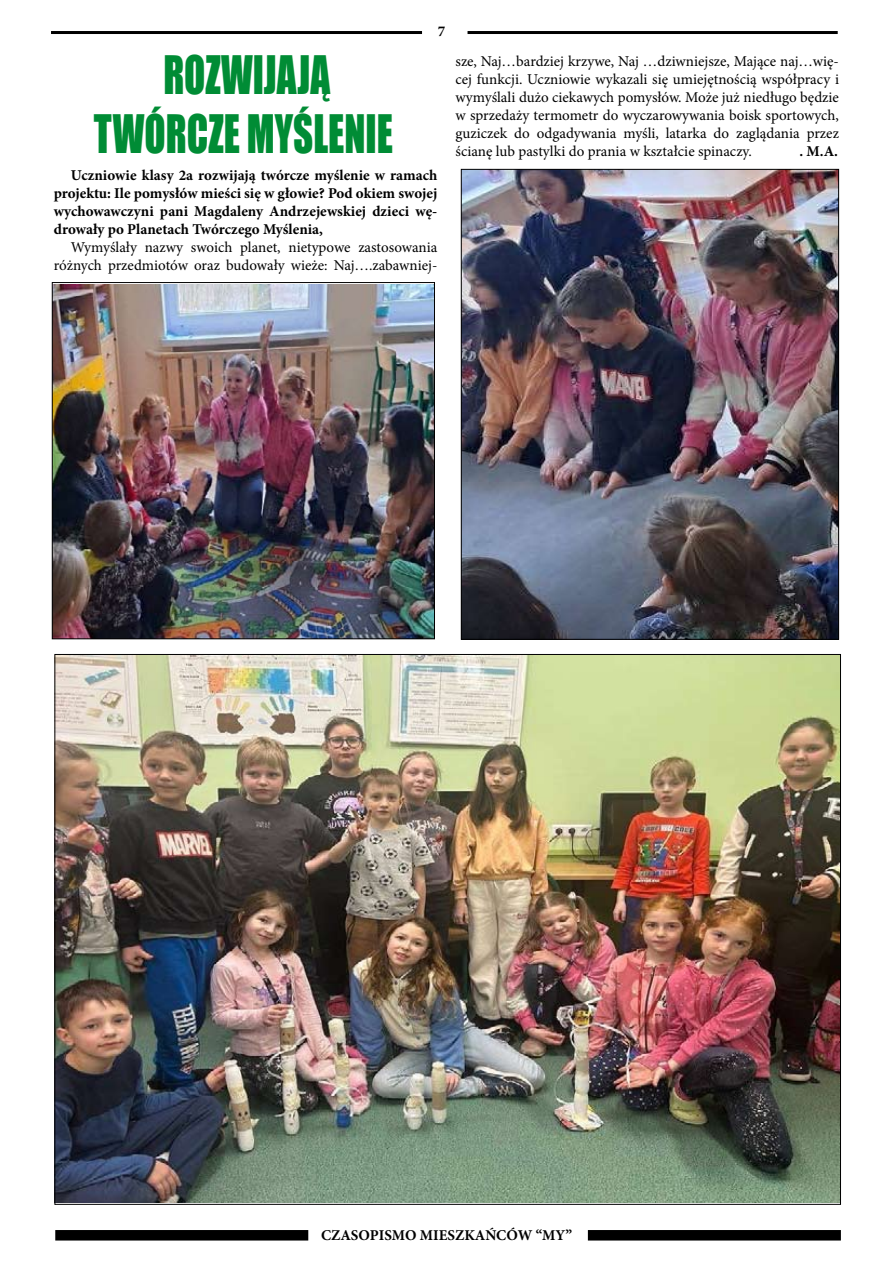
<style>
.page{position:relative;width:893px;height:1263px;background:#fff}
.page>*{position:absolute;margin:0;border:0;box-sizing:border-box;transform-origin:0 0}
.t1{font:48.75px "Impact";color:#008c35;scale:.8 1}
.t2{font:15px/18px "Minion Pro";color:#000;text-align:right}
.t3{font:700 15px/18px "Minion Pro";color:#000;text-align:justify}
</style>
<div class="page">
<hr style="left:51px;top:31px;width:371px;height:3px;background:#000">
<hr style="left:467px;top:31px;width:371px;height:3px;background:#000">
<div style="left:55px;top:1230px;width:253px;height:10px;background:#000"></div>
<div style="left:588px;top:1230px;width:253px;height:10px;background:#000"></div>
<img style="left:57px;top:656px;width:782px;height:546px">
<img style="left:54px;top:285px;width:379px;height:352px">
<div style="left:52px;top:282px;width:383px;height:357px;border:1px solid #000"></div>
<img style="left:463px;top:171px;width:374px;height:467px">
<h1 class="t1" style="left:163px;top:37px;width:24px">ROZWIJAJ</h1>
<h1 class="t1" style="left:311px;top:37px;width:26px">Ą</h1>
<h1 class="t1" style="left:94px;top:96px;width:30px">TWÓR</h1>
<h1 class="t1" style="left:187px;top:96px;width:241px">CZE MYŚLENIE</h1>
<p class="t3" style="left:438px;top:22px;width:9px">7</p>
<p class="t3" style="left:54px;top:166px;width:385px;text-indent:17px">Uczniowie klasy 2a rozwijają twórcze myślenie w ramach projektu: Ile pomysłów mieści się w głowie? Pod okiem swojej wychowawczyni pani Magdaleny Andrzejewskiej dzieci wę&shy;drowały po Planetach Twórczego Myślenia,</p>
<p class="t2" style="left:54px;top:238px;width:385px">Wymyślały nazwy swoich planet, nietypowe zastosowania różnych przedmiotów oraz budowały wieże: Naj….zabawniej-</p>
<p class="t2" style="left:455px;top:52px;width:385px;text-align:justify">sze, Naj…bardziej krzywe, Naj …dziwniejsze, Mające naj…wię&shy;cej funkcji. Uczniowie wykazali się umiejętnością współpracy i wymyślali dużo ciekawych pomysłów. Może już niedługo będzie w sprzedaży termometr do wyczarowywania boisk sportowych, guziczek do odgadywania myśli, latarka do zaglądania przez ścianę lub pastylki do prania w kształcie spinaczy.</p>
<p class="t3" style="left:799px;top:142px;width:40px">. M.A.</p>
<p class="t3" style="left:321px;top:1226px;width:252px">CZASOPISMO MIESZKAŃCÓW “MY”</p>
</div>
